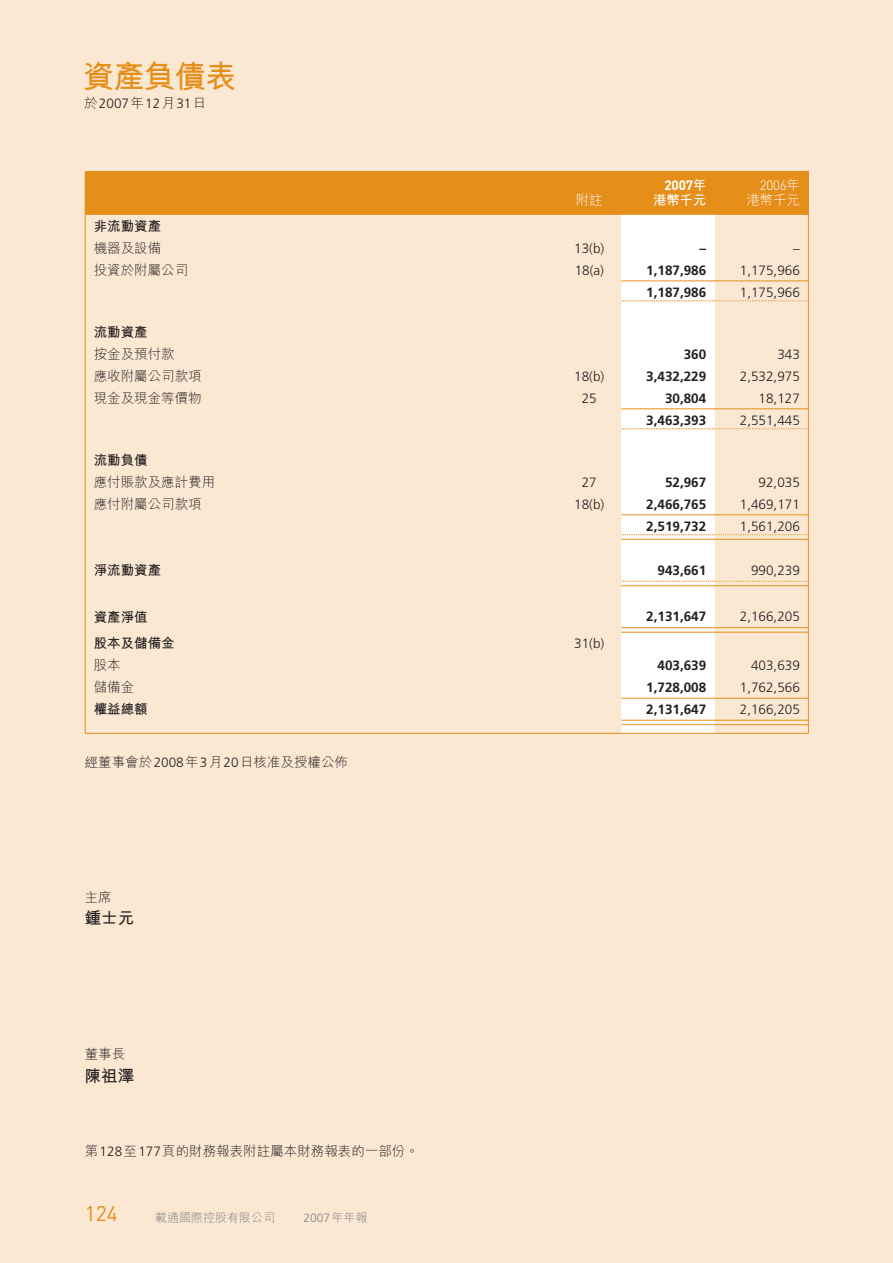
<style>
.page{position:relative;width:893px;height:1263px;background:#fff}
.page>*{position:absolute;margin:0;border:0;box-sizing:border-box;transform-origin:0 0}
.t1{font:31.5px "M Hei HK Bold B5 pc H";letter-spacing:-.03em;color:#e58e1a}
.t2{font:21px "DIN";color:#e58e1a}
.t3{font:16.5px "M Hei HK Bold B5 pc H";color:#231f20}
.t4{font:300 13.5px "Frutiger";color:#231f20}
.t5{font:700 13.5px "Frutiger";color:#231f20}
.t6{font:13.5px "M Hei HK Light B5 pc H";color:#231f20}
.t7{font:13.5px "M Hei HK Bold B5 pc H";color:#231f20}
.t8{font:13.5px "M Hei HK Light B5 pc H";letter-spacing:-.02em;color:#fff}
.t9{font:700 13.5px "DIN";color:#fff}
.t10{font:300 13.5px "DIN";color:#fff}
.t11{font:13.5px "M Hei HK Bold B5 pc H";color:#fff}
.t12{font:12px "M Hei HK Light B5 pc H";color:#808284}
.t13{font:300 12px "Frutiger";color:#808284}
.s1{font-family:"M Hei HK Light B5 pc H";font-weight:400}
.s2{font-family:"M Hei HK Bold B5 pc H";font-weight:400}
.s3{font-family:"Frutiger";font-weight:300}
</style>
<div class="page">
<div style="left:0;top:0;width:892px;height:1263px;background:#fbe8d3"></div>
<svg style="left:85px;top:172px;width:724px;height:562px"></svg>
<hr style="left:85px;top:171px;width:472px;height:1px;background:#e58e1a">
<hr style="left:85px;top:172px;width:1px;height:43px;background:#e58e1a">
<hr style="left:557px;top:171px;width:251px;height:1px;background:#e58e1a">
<hr style="left:808px;top:172px;width:1px;height:43px;background:#e58e1a">
<h1 class="t1" style="left:83px;top:64px;width:155px">資產負債表</h1>
<p class="t4" style="left:84px;top:98px;width:124px"><span class="s1">於</span>2007<span class="s1">年</span>12<span class="s1">月</span>31<span class="s1">日</span></p>
<p class="t8" style="left:576px;top:195px;width:28px">附註</p>
<p class="t9" style="left:664px;top:176px;width:43px">2007<span class="s2">年</span></p>
<p class="t11" style="left:653px;top:195px;width:55px">港幣千元</p>
<p class="t10" style="left:759px;top:177px;width:42px">2006<span class="s1">年</span></p>
<p class="t8" style="left:746px;top:195px;width:55px">港幣千元</p>
<p class="t7" style="left:94px;top:221px;width:69px">非流動資產</p>
<p class="t6" style="left:94px;top:243px;width:69px">機器及設備</p>
<p class="t4" style="left:574px;top:242px;width:32px">13(b)</p>
<p class="t5" style="left:699px;top:242px;width:8px">–</p>
<p class="t4" style="left:793px;top:242px;width:8px">–</p>
<p class="t6" style="left:94px;top:265px;width:96px">投資於附屬公司</p>
<p class="t4" style="left:574px;top:264px;width:31px">18(a)</p>
<p class="t5" style="left:646px;top:264px;width:62px">1,187,986</p>
<p class="t4" style="left:739px;top:264px;width:62px">1,175,966</p>
<p class="t5" style="left:646px;top:286px;width:62px">1,187,986</p>
<p class="t4" style="left:739px;top:286px;width:62px">1,175,966</p>
<p class="t7" style="left:94px;top:327px;width:55px">流動資產</p>
<p class="t6" style="left:94px;top:349px;width:82px">按金及預付款</p>
<p class="t5" style="left:683px;top:348px;width:24px">360</p>
<p class="t4" style="left:777px;top:348px;width:24px">343</p>
<p class="t6" style="left:94px;top:371px;width:109px">應收附屬公司款項</p>
<p class="t4" style="left:574px;top:370px;width:32px">18(b)</p>
<p class="t5" style="left:646px;top:370px;width:62px">3,432,229</p>
<p class="t4" style="left:739px;top:370px;width:62px">2,532,975</p>
<p class="t6" style="left:94px;top:393px;width:109px">現金及現金等價物</p>
<p class="t4" style="left:581px;top:392px;width:17px">25</p>
<p class="t5" style="left:665px;top:392px;width:43px">30,804</p>
<p class="t4" style="left:758px;top:392px;width:43px">18,127</p>
<p class="t5" style="left:646px;top:414px;width:62px">3,463,393</p>
<p class="t4" style="left:739px;top:414px;width:62px">2,551,445</p>
<p class="t7" style="left:94px;top:455px;width:55px">流動負債</p>
<p class="t6" style="left:94px;top:477px;width:123px">應付賬款及應計費用</p>
<p class="t4" style="left:581px;top:476px;width:17px">27</p>
<p class="t5" style="left:665px;top:476px;width:43px">52,967</p>
<p class="t4" style="left:758px;top:476px;width:43px">92,035</p>
<p class="t6" style="left:94px;top:499px;width:109px">應付附屬公司款項</p>
<p class="t4" style="left:574px;top:498px;width:32px">18(b)</p>
<p class="t5" style="left:646px;top:498px;width:62px">2,466,765</p>
<p class="t4" style="left:739px;top:498px;width:62px">1,469,171</p>
<p class="t5" style="left:646px;top:520px;width:62px">2,519,732</p>
<p class="t4" style="left:739px;top:520px;width:62px">1,561,206</p>
<p class="t7" style="left:94px;top:565px;width:69px">淨流動資產</p>
<p class="t5" style="left:657px;top:565px;width:50px">943,661</p>
<p class="t4" style="left:751px;top:565px;width:50px">990,239</p>
<p class="t7" style="left:94px;top:612px;width:55px">資產淨值</p>
<p class="t5" style="left:646px;top:611px;width:62px">2,131,647</p>
<p class="t4" style="left:739px;top:611px;width:62px">2,166,205</p>
<p class="t7" style="left:94px;top:638px;width:82px">股本及儲備金</p>
<p class="t4" style="left:574px;top:638px;width:32px">31(b)</p>
<p class="t6" style="left:94px;top:660px;width:28px">股本</p>
<p class="t5" style="left:657px;top:660px;width:50px">403,639</p>
<p class="t4" style="left:751px;top:660px;width:50px">403,639</p>
<p class="t6" style="left:94px;top:682px;width:42px">儲備金</p>
<p class="t5" style="left:646px;top:682px;width:62px">1,728,008</p>
<p class="t4" style="left:739px;top:682px;width:62px">1,762,566</p>
<p class="t7" style="left:94px;top:704px;width:55px">權益總額</p>
<p class="t5" style="left:646px;top:704px;width:62px">2,131,647</p>
<p class="t4" style="left:739px;top:704px;width:62px">2,166,205</p>
<p class="t6" style="left:85px;top:757px;width:265px">經董事會於<span class="s3">2008</span>年<span class="s3">3</span>月<span class="s3">20</span>日核准及授權公佈</p>
<p class="t6" style="left:85px;top:892px;width:28px">主席</p>
<p class="t3" style="left:85px;top:912px;width:51px">鍾士元</p>
<p class="t6" style="left:85px;top:1049px;width:42px">董事長</p>
<p class="t3" style="left:85px;top:1069px;width:51px">陳祖澤</p>
<p class="t6" style="left:85px;top:1146px;width:335px">第<span class="s3">128</span>至<span class="s3">177</span>頁的財務報表附註屬本財務報表的一部份。</p>
<h2 class="t2" style="left:85px;top:1201px;width:34px">124</h2>
<p class="t12" style="left:155px;top:1213px;width:121px">載通國際控股有限公司</p>
<p class="t13" style="left:303px;top:1213px;width:65px">2007<span class="s1">年年報</span></p>
</div>
